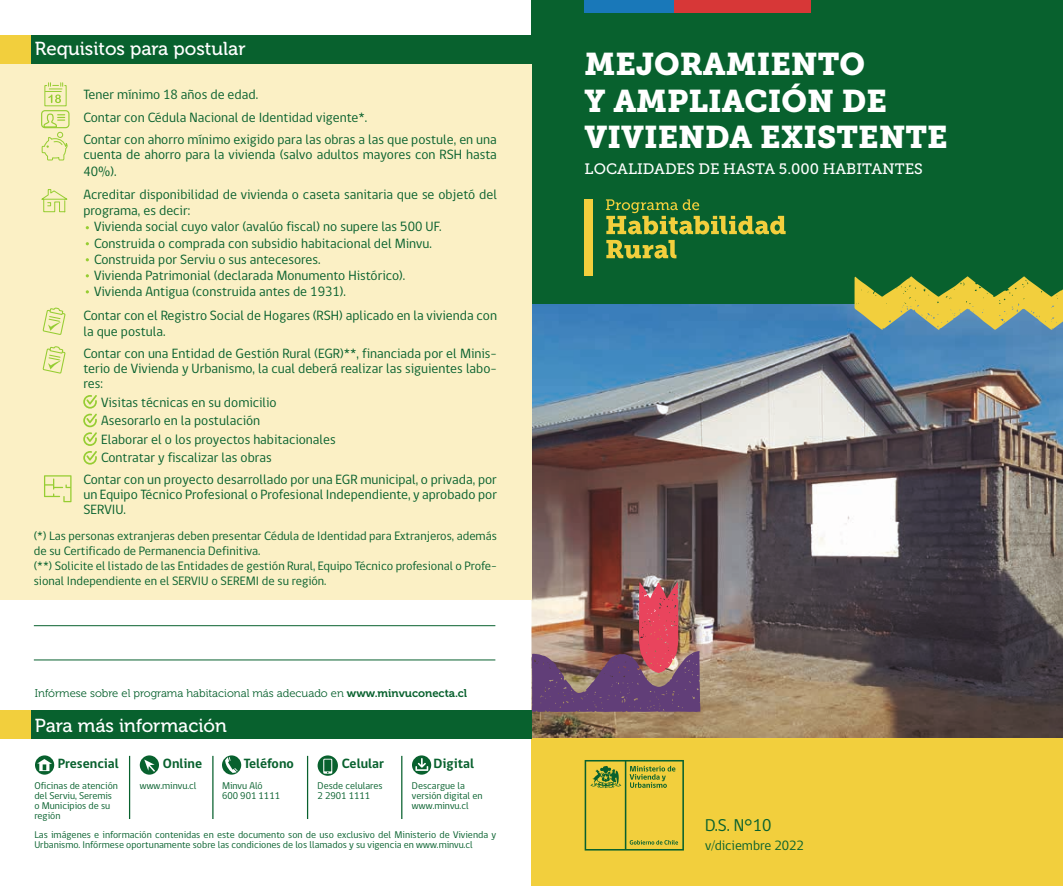
<style>
.page{position:relative;width:1063px;height:886px;background:#fff}
.page>*{position:absolute;margin:0;border:0;box-sizing:border-box;transform-origin:0 0}
.t1{font:31.25px/36.2px "Museo Slab 900";color:#fff}
.t2{font:18.75px "Museo 500";color:#fff}
.t3{font:17.5px "gob CL";color:#08612e}
.t4{font:15px "Museo Slab 500";color:#fff}
.t5{font:13.75px/16.2px "gob CL";color:#08612e}
.t6{font:700 13.75px "gob CL";color:#08612e}
.t7{font:12.5px/15px "gob CL";color:#08612e}
.t8{font:11.25px "Museo 300";color:#08612e}
.t9{font:10px/10px "gob CL";color:#08612e}
.s1{font-family:"Museo 700"}
</style>
<div class="page">
<img style="left:531px;top:303px;width:532px;height:447px">
<div style="left:532px;top:0;width:531px;height:303px;background:#08612e"></div>
<div style="left:532px;top:739px;width:531px;height:147px;background:#f2cf3d"></div>
<div style="left:585px;top:0;width:90px;height:13px;background:#1978b9"></div>
<div style="left:675px;top:0;width:136px;height:13px;background:#d73737"></div>
<svg style="left:606px;top:199px;width:180px;height:35px"></svg>
<svg style="left:606px;top:240px;width:70px;height:18px"></svg>
<div style="left:585px;top:199px;width:8px;height:77px;background:#f2cf3d"></div>
<svg style="left:854px;top:276px;width:209px;height:54px"></svg>
<svg style="left:585px;top:760px;width:99px;height:90px"></svg>
<img style="left:532px;top:582px;width:168px;height:131px">
<div style="left:0;top:38px;width:532px;height:562px;background:#fbf0c5"></div>
<div style="left:1px;top:35px;width:531px;height:29px;background:#08612e"></div>
<div style="left:0;top:35px;width:30px;height:29px;background:#f2cf3d"></div>
<hr style="left:34px;top:660px;width:461px;height:1px;background:#08612e">
<hr style="left:34px;top:625px;width:461px;height:1px;background:#08612e">
<svg style="left:42px;top:307px;width:24px;height:67px"></svg>
<svg style="left:41px;top:189px;width:27px;height:24px"></svg>
<svg style="left:44px;top:83px;width:23px;height:24px"></svg>
<div style="left:41px;top:110px;width:29px;height:18px;border:1px solid #96cd32;border-radius:3px"></div>
<svg style="left:41px;top:113px;width:27px;height:48px"></svg>
<svg style="left:83px;top:395px;width:14px;height:70px"></svg>
<svg style="left:44px;top:475px;width:28px;height:27px"></svg>
<div style="left:1px;top:710px;width:531px;height:29px;background:#08612e"></div>
<svg style="left:222px;top:755px;width:19px;height:20px"></svg>
<svg style="left:225px;top:757px;width:13px;height:16px"></svg>
<svg style="left:35px;top:755px;width:19px;height:20px"></svg>
<svg style="left:37px;top:759px;width:15px;height:12px"></svg>
<div style="left:140px;top:755px;width:19px;height:20px;background:#08612e;border-radius:50%"></div>
<svg style="left:144px;top:759px;width:11px;height:13px"></svg>
<svg style="left:412px;top:755px;width:19px;height:20px"></svg>
<svg style="left:318px;top:755px;width:20px;height:21px"></svg>
<svg style="left:323px;top:759px;width:9px;height:15px"></svg>
<hr style="left:129px;top:756px;width:1px;height:63px;background:#08612e">
<hr style="left:401px;top:756px;width:1px;height:63px;background:#08612e">
<hr style="left:212px;top:756px;width:2px;height:63px;background:#08612e">
<hr style="left:307px;top:756px;width:1px;height:63px;background:#08612e">
<svg style="left:415px;top:758px;width:13px;height:13px"></svg>
<div style="left:0;top:710px;width:30px;height:29px;background:#f2cf3d"></div>
<h2 class="t2" style="left:35px;top:38px;width:212px">Requisitos para postular</h2>
<p class="t5" style="left:83px;top:83px;width:285px;line-height:23.4px">Tener mínimo 18 años de edad.<br>Contar con Cédula Nacional de Identidad vigente*.</p>
<p class="t5" style="left:83px;top:133px;width:415px;line-height:15px">Contar con ahorro mínimo exigido para las obras a las que postule, en una cuenta de ahorro para la vivienda (salvo adultos mayores con RSH hasta</p>
<p class="t5" style="left:83px;top:160px;width:415px;line-height:23.4px">40%).<br>Acreditar disponibilidad de vivienda o caseta sanitaria que se objetó del</p>
<p class="t5" style="left:94px;top:203px;width:349px;text-indent:-11px">programa, es decir:<br>Vivienda social cuyo valor (avalúo fiscal) no supere las 500 UF.<br>Construida o comprada con subsidio habitacional del Minvu.<br>Construida por Serviu o sus antecesores.<br>Vivienda Patrimonial (declarada Monumento Histórico).<br>Vivienda Antigua (construida antes de 1931).</p>
<p class="t5" style="left:83px;top:307px;width:415px">Contar con el Registro Social de Hogares (RSH) aplicado en la vivienda con la que postula.</p>
<p class="t5" style="left:83px;top:346px;width:415px;line-height:15px;text-align:justify">Contar con una Entidad de Gestión Rural (EGR)**, financiada por el Minis&shy;terio de Vivienda y Urbanismo, la cual deberá realizar las siguientes labo&shy;res:</p>
<p class="t5" style="left:101px;top:393px;width:236px;line-height:18.5px">Visitas técnicas en su domicilio Asesorarlo en la postulación<br>Elaborar el o los proyectos habitacionales Contratar y fiscalizar las obras</p>
<p class="t5" style="left:83px;top:473px;width:415px;line-height:15px;text-align:justify">Contar con un proyecto desarrollado por una EGR municipal, o privada, por un Equipo Técnico Profesional o Profesional Independiente, y aprobado por SERVIU.</p>
<p class="t7" style="left:34px;top:529px;width:465px">(*) Las personas extranjeras deben presentar Cédula de Identidad para Extranjeros, además de su Certificado de Permanencia Definitiva.<br>(**) Solicite el listado de las Entidades de gestión Rural, Equipo Técnico profesional o Profe&shy;sional Independiente en el SERVIU o SEREMI de su región.</p>
<p class="t8" style="left:35px;top:687px;width:434px">Infórmese sobre el programa habitacional más adecuado en <span class="s1">www.minvuconecta.cl</span></p>
<h2 class="t2" style="left:35px;top:716px;width:193px">Para más información</h2>
<p class="t6" style="left:58px;top:754px;width:63px">Presencial</p>
<p class="t6" style="left:163px;top:754px;width:41px">Online</p>
<p class="t6" style="left:244px;top:754px;width:52px">Teléfono</p>
<p class="t6" style="left:342px;top:754px;width:44px">Celular</p>
<p class="t6" style="left:434px;top:754px;width:42px">Digital</p>
<p class="t9" style="left:34px;top:781px;width:85px">Oficinas de atención del Serviu, Seremis o Municipios de su región</p>
<p class="t9" style="left:140px;top:781px;width:58px">www.minvu.cl</p>
<p class="t9" style="left:412px;top:781px;width:72px">Descargue la versión digital en www.minvu.cl</p>
<p class="t9" style="left:222px;top:781px;width:60px">Minvu Aló<br>600 901 1111</p>
<p class="t9" style="left:318px;top:781px;width:66px">Desde celulares<br>2 2901 1111</p>
<p class="t9" style="left:34px;top:830px;width:463px">Las imágenes e información contenidas en este documento son de uso exclusivo del Ministerio de Vivienda y<br>Urbanismo. Infórmese oportunamente sobre las condiciones de los llamados y su vigencia en www.minvu.cl</p>
<h1 class="t1" style="left:585px;top:47px;width:365px">MEJORAMIENTO<br>Y AMPLIACIÓN DE<br>VIVIENDA EXISTENTE</h1>
<p class="t4" style="left:585px;top:161px;width:340px">LOCALIDADES DE HASTA 5.000 HABITANTES</p>
<p class="t3" style="left:705px;top:813px;width:68px">D.S. N°10</p>
<p class="t5" style="left:705px;top:838px;width:100px">v/diciembre 2022</p>
</div>
